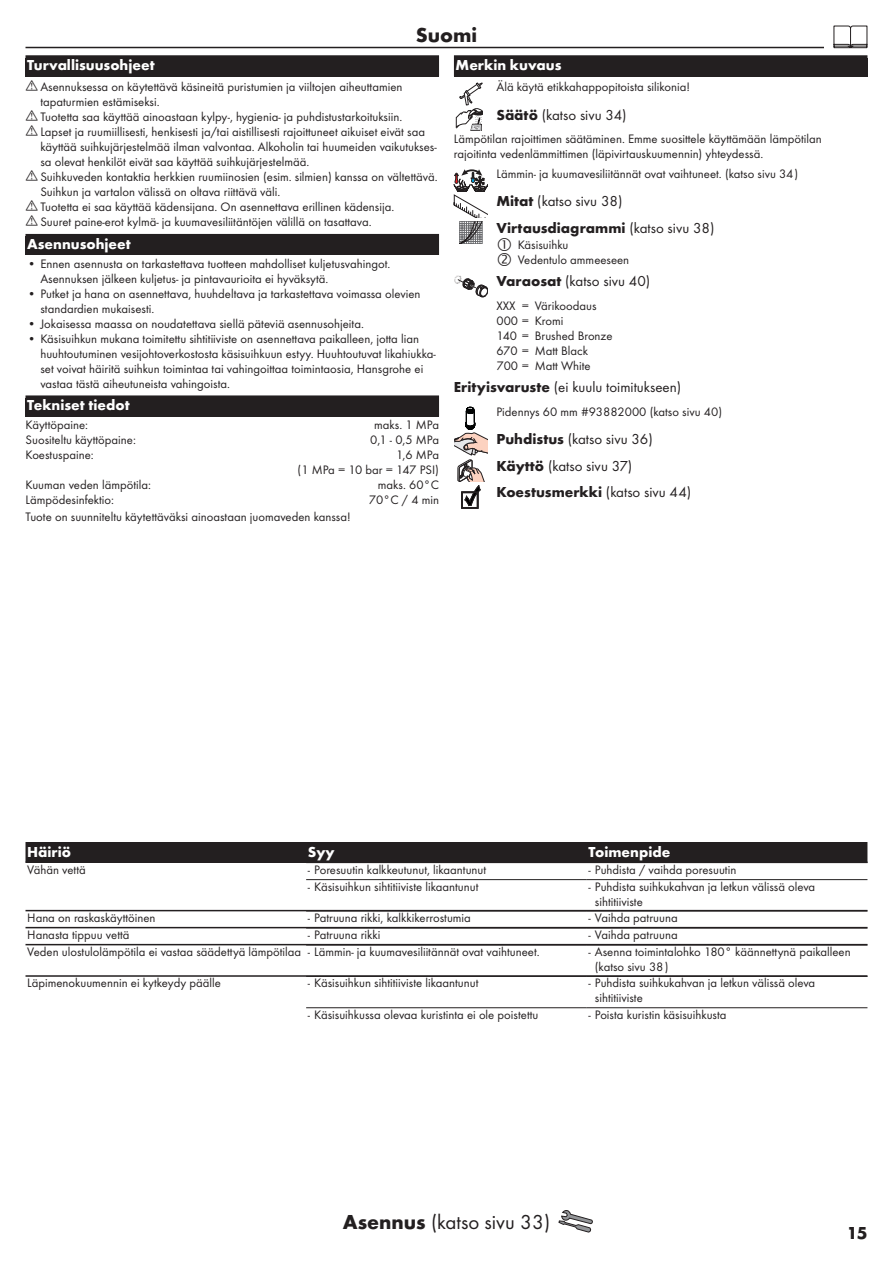
<style>
.page{position:relative;width:893px;height:1263px;background:#fff}
.page>*{position:absolute;margin:0;border:0;box-sizing:border-box;transform-origin:0 0}
.t1{font:21px "Futura TOT Boo";color:#231f20}
.t2{font:700 21px "Futura TOT";color:#231f20}
.t3{font:700 18px "Futura TOT";color:#231f20}
.t4{font:15px/26.5px "Futura TOT Boo";color:#231f20}
.t5{font:700 15px "Futura TOT";color:#fff}
.t6{font:700 15px "Futura TOT";color:#231f20}
.t7{font:12.75px/15px "Futura TOT Boo";color:#231f20}
.s1{font-family:"Futura TOT";font-weight:700}
.s2{font-family:"Futura TOT Boo";font-weight:400}
</style>
<div class="page">
<div style="left:26px;top:842px;width:841px;height:19px;background:#231f20"></div>
<hr style="left:26px;top:861px;width:841px;height:2px;background:#231f20">
<hr style="left:306px;top:879px;width:281px;height:1px;background:#231f20">
<hr style="left:587px;top:879px;width:280px;height:1px;background:#231f20">
<hr style="left:26px;top:910px;width:841px;height:1px;background:#231f20">
<hr style="left:306px;top:911px;width:281px;height:1px;background:#231f20">
<hr style="left:587px;top:911px;width:280px;height:1px;background:#231f20">
<hr style="left:26px;top:927px;width:841px;height:1px;background:#231f20">
<hr style="left:306px;top:928px;width:281px;height:1px;background:#231f20">
<hr style="left:587px;top:928px;width:280px;height:1px;background:#231f20">
<hr style="left:26px;top:944px;width:841px;height:1px;background:#231f20">
<hr style="left:306px;top:945px;width:281px;height:1px;background:#231f20">
<hr style="left:587px;top:945px;width:280px;height:1px;background:#231f20">
<hr style="left:26px;top:975px;width:841px;height:2px;background:#231f20">
<hr style="left:306px;top:1007px;width:281px;height:1px;background:#231f20">
<hr style="left:587px;top:1007px;width:280px;height:1px;background:#231f20">
<hr style="left:26px;top:47px;width:841px;height:1px;background:#231f20">
<div style="left:825px;top:26px;width:51px;height:25px;background:#fff"></div>
<svg style="left:833px;top:26px;width:34px;height:22px"></svg>
<svg style="left:559px;top:1210px;width:34px;height:22px"></svg>
<div style="left:26px;top:55px;width:413px;height:21px;background:#231f20"></div>
<div style="left:26px;top:234px;width:413px;height:21px;background:#231f20"></div>
<div style="left:26px;top:398px;width:413px;height:19px;background:#231f20"></div>
<div style="left:26px;top:395px;width:413px;height:21px;background:#231f20"></div>
<div style="left:454px;top:55px;width:413px;height:21px;background:#231f20"></div>
<svg style="left:456px;top:83px;width:27px;height:48px"></svg>
<svg style="left:454px;top:169px;width:34px;height:75px"></svg>
<svg style="left:454px;top:275px;width:34px;height:22px"></svg>
<svg style="left:454px;top:407px;width:34px;height:101px"></svg>
<h1 class="t2" style="left:416px;top:22px;width:63px">Suomi</h1>
<p class="t5" style="left:27px;top:56px;width:129px">Turvallisuusohjeet</p>
<p class="t7" style="left:40px;top:79px;width:399px">Asennuksessa on käytettävä käsineitä puristumien ja viiltojen aiheuttamien tapaturmien estämiseksi.<br>Tuotetta saa käyttää ainoastaan kylpy-, hygienia- ja puhdistustarkoituksiin.<br>Lapset ja ruumiillisesti, henkisesti ja/tai aistillisesti rajoittuneet aikuiset eivät saa käyttää suihkujärjestelmää ilman valvontaa. Alkoholin tai huumeiden vaikutukses&shy;sa olevat henkilöt eivät saa käyttää suihkujärjestelmää.<br>Suihkuveden kontaktia herkkien ruumiinosien (esim. silmien) kanssa on vältettävä.<br>Suihkun ja vartalon välissä on oltava riittävä väli.<br>Tuotetta ei saa käyttää kädensijana. On asennettava erillinen kädensija.<br>Suuret paine-erot kylmä- ja kuumavesiliitäntöjen välillä on tasattava.</p>
<p class="t5" style="left:27px;top:234px;width:105px">Asennusohjeet</p>
<p class="t7" style="left:40px;top:256px;width:351px;text-indent:-13px">• Ennen asennusta on tarkastettava tuotteen mahdolliset kuljetusvahingot.<br>Asennuksen jälkeen kuljetus- ja pintavaurioita ei hyväksytä.</p>
<p class="t7" style="left:40px;top:286px;width:382px;text-indent:-13px">• Putket ja hana on asennettava, huuhdeltava ja tarkastettava voimassa olevien standardien mukaisesti.</p>
<p class="t7" style="left:28px;top:316px;width:338px">• Jokaisessa maassa on noudatettava siellä päteviä asennusohjeita.</p>
<p class="t7" style="left:40px;top:331px;width:397px;text-indent:-13px">• Käsisuihkun mukana toimitettu sihtitiiviste on asennettava paikalleen, jotta lian huuhtoutuminen vesijohtoverkostosta käsisuihkuun estyy. Huuhtoutuvat likahiukka&shy;set voivat häiritä suihkun toimintaa tai vahingoittaa toimintaosia, Hansgrohe ei vastaa tästä aiheutuneista vahingoista.</p>
<p class="t5" style="left:27px;top:396px;width:104px">Tekniset tiedot</p>
<p class="t7" style="left:26px;top:417px;width:64px">Käyttöpaine:</p>
<p class="t7" style="left:374px;top:417px;width:66px">maks. 1 MPa</p>
<p class="t7" style="left:26px;top:432px;width:112px">Suositeltu käyttöpaine:</p>
<p class="t7" style="left:370px;top:432px;width:70px">0,1 - 0,5 MPa</p>
<p class="t7" style="left:26px;top:447px;width:70px">Koestuspaine:</p>
<p class="t7" style="left:298px;top:447px;width:143px;text-align:right">1,6 MPa<br>(1 MPa = 10 bar = 147 PSI)</p>
<p class="t7" style="left:26px;top:477px;width:127px">Kuuman veden lämpötila:</p>
<p class="t7" style="left:378px;top:477px;width:63px">maks. 60°C</p>
<p class="t7" style="left:26px;top:492px;width:90px">Lämpödesinfektio:</p>
<p class="t7" style="left:369px;top:492px;width:72px">70°C / 4 min</p>
<p class="t7" style="left:26px;top:510px;width:327px">Tuote on suunniteltu käytettäväksi ainoastaan juomaveden kanssa!</p>
<p class="t5" style="left:456px;top:56px;width:107px">Merkin kuvaus</p>
<p class="t7" style="left:496px;top:79px;width:195px">Älä käytä etikkahappopitoista silikonia!</p>
<p class="t4" style="left:496px;top:102px;width:132px"><span class="s1">Säätö</span> (katso sivu 34)</p>
<p class="t7" style="left:454px;top:132px;width:369px">Lämpötilan rajoittimen säätäminen. Emme suosittele käyttämään lämpötilan rajoitinta vedenlämmittimen (läpivirtauskuumennin) yhteydessä.</p>
<p class="t7" style="left:496px;top:166px;width:303px">Lämmin- ja kuumavesiliitännät ovat vaihtuneet. (katso sivu 34)</p>
<p class="t4" style="left:496px;top:188px;width:128px"><span class="s1">Mitat</span> (katso sivu 38)</p>
<p class="t6" style="left:496px;top:218px;width:220px">Virtausdiagrammi <span class="s2">(katso sivu 38)</span></p>
<p class="t7" style="left:518px;top:237px;width:113px">Käsisuihku<br>Vedentulo ammeeseen</p>
<p class="t4" style="left:496px;top:268px;width:155px"><span class="s1">Varaosat</span> (katso sivu 40)</p>
<p class="t7" style="left:496px;top:298px;width:118px">XXX = Värikoodaus<br>000 = Kromi<br>140 = Brushed Bronze<br>670 = Matt Black<br>700 = Matt White</p>
<p class="t4" style="left:454px;top:374px;width:229px"><span class="s1">Erityisvaruste</span> (ei kuulu toimitukseen)</p>
<p class="t7" style="left:496px;top:404px;width:227px">Pidennys 60 mm #93882000 (katso sivu 40)</p>
<p class="t4" style="left:496px;top:426px;width:158px"><span class="s1">Puhdistus</span> (katso sivu 36)<br><span class="s1">Käyttö</span> (katso sivu 37)</p>
<p class="t6" style="left:496px;top:483px;width:196px">Koestusmerkki <span class="s2">(katso sivu 44)</span></p>
<p class="t5" style="left:27px;top:843px;width:45px">Häiriö</p>
<p class="t5" style="left:308px;top:843px;width:28px">Syy</p>
<p class="t5" style="left:588px;top:843px;width:83px">Toimenpide</p>
<p class="t7" style="left:27px;top:862px;width:60px">Vähän vettä</p>
<p class="t7" style="left:308px;top:862px;width:180px">- Poresuutin kalkkeutunut, likaantunut</p>
<p class="t7" style="left:588px;top:862px;width:149px">- Puhdista / vaihda poresuutin</p>
<p class="t7" style="left:308px;top:879px;width:172px">- Käsisuihkun sihtitiiviste likaantunut</p>
<p class="t7" style="left:595px;top:879px;width:222px;text-indent:-6px">- Puhdista suihkukahvan ja letkun välissä oleva sihtitiiviste</p>
<p class="t7" style="left:27px;top:910px;width:130px">Hana on raskaskäyttöinen</p>
<p class="t7" style="left:308px;top:910px;width:165px">- Patruuna rikki, kalkkikerrostumia</p>
<p class="t7" style="left:588px;top:910px;width:91px">- Vaihda patruuna</p>
<p class="t7" style="left:27px;top:927px;width:104px">Hanasta tippuu vettä</p>
<p class="t7" style="left:308px;top:927px;width:74px">- Patruuna rikki</p>
<p class="t7" style="left:588px;top:927px;width:91px">- Vaihda patruuna</p>
<p class="t7" style="left:27px;top:944px;width:514px">Veden ulostulolämpötila ei vastaa säädettyä lämpötilaa - Lämmin- ja kuumavesiliitännät ovat vaihtuneet.</p>
<p class="t7" style="left:595px;top:944px;width:257px;text-indent:-6px">- Asenna toimintalohko 180° käännettynä paikalleen (katso sivu 38)</p>
<p class="t7" style="left:27px;top:975px;width:195px">Läpimenokuumennin ei kytkeydy päälle</p>
<p class="t7" style="left:308px;top:975px;width:172px">- Käsisuihkun sihtitiiviste likaantunut</p>
<p class="t7" style="left:595px;top:975px;width:222px;text-indent:-6px">- Puhdista suihkukahvan ja letkun välissä oleva sihtitiiviste</p>
<p class="t7" style="left:308px;top:1007px;width:232px">- Käsisuihkussa olevaa kuristinta ei ole poistettu</p>
<p class="t7" style="left:588px;top:1007px;width:140px">- Poista kuristin käsisuihkusta</p>
<h1 class="t1" style="left:343px;top:1209px;width:209px"><span class="s1">Asennus</span> (katso sivu 33)</h1>
<h2 class="t3" style="left:847px;top:1222px;width:22px">15</h2>
</div>
